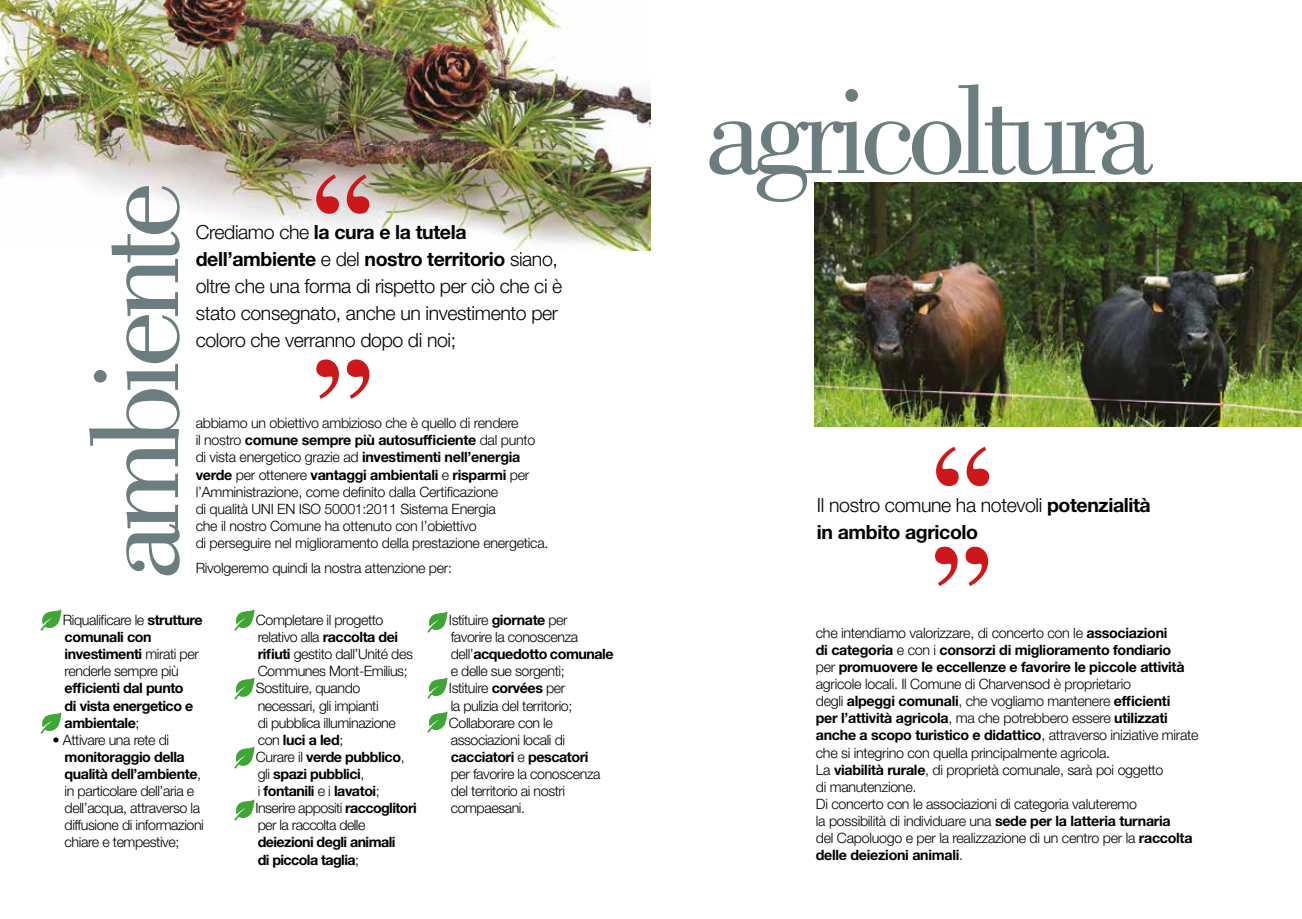
<style>
.page{position:relative;width:1302px;height:919px;background:#fff}
.page>*{position:absolute;margin:0;border:0;box-sizing:border-box;transform-origin:0 0}
.t1{font:127.5px "Bodoni";letter-spacing:-.07em;color:#6c7d80}
.t2{font:300 19.5px/27px "Helvetica Neue";letter-spacing:-.02em;color:#000}
.t3{font:700 19.5px/27px "Helvetica Neue";letter-spacing:-.02em;color:#000}
.t4{font:300 14.25px/17.1px "Helvetica Neue";letter-spacing:-.02em;color:#000}
.t5{font:700 14.25px/17.1px "Helvetica Neue";letter-spacing:-.03em;color:#000}
.t6{font:300 14.25px/17.1px "Helvetica Neue";letter-spacing:-.04em;color:#000}
.s1{font-weight:700}
.s2{font-weight:300}
</style>
<div class="page">
<img style="left:0;top:0;width:651px;height:251px">
<svg style="left:316px;top:174px;width:23px;height:40px"></svg>
<svg style="left:347px;top:174px;width:22px;height:40px"></svg>
<svg style="left:347px;top:359px;width:22px;height:40px"></svg>
<svg style="left:316px;top:359px;width:23px;height:40px"></svg>
<img style="left:40px;top:609px;width:22px;height:22px">
<img style="left:40px;top:712px;width:22px;height:22px">
<img style="left:234px;top:609px;width:21px;height:22px">
<img style="left:234px;top:677px;width:21px;height:23px">
<img style="left:234px;top:746px;width:21px;height:23px">
<img style="left:234px;top:799px;width:21px;height:22px">
<img style="left:427px;top:611px;width:21px;height:22px">
<img style="left:427px;top:677px;width:21px;height:22px">
<img style="left:427px;top:711px;width:21px;height:22px">
<svg style="left:936px;top:446px;width:22px;height:40px"></svg>
<svg style="left:966px;top:446px;width:23px;height:40px"></svg>
<svg style="left:965px;top:546px;width:22px;height:40px"></svg>
<svg style="left:935px;top:546px;width:22px;height:40px"></svg>
<img style="left:814px;top:183px;width:487px;height:243px">
<h1 class="t1" style="left:65px;top:579px;width:399px;rotate:-90deg">ambiente</h1>
<h2 class="t2" style="left:196px;top:218px;width:368px">Crediamo che <span class="s1">la cura e la tutela dell’ambiente</span> e del <span class="s1">nostro territorio</span> siano, oltre che una forma di rispetto per ciò che ci è stato consegnato, anche un investimento per coloro che verranno dopo di noi;</h2>
<p class="t4" style="left:196px;top:414px;width:354px">abbiamo un obiettivo ambizioso che è quello di rendere<br>il nostro <span class="s1">comune sempre più autosufficiente</span> dal punto di vista energetico grazie ad <span class="s1">investimenti nell’energia verde</span> per ottenere <span class="s1">vantaggi ambientali</span> e <span class="s1">risparmi</span> per l’Amministrazione, come definito dalla Certificazione<br>di qualità UNI EN ISO 50001:2011 Sistema Energia<br>che il nostro Comune ha ottenuto con l’obiettivo<br>di perseguire nel miglioramento della prestazione energetica.</p>
<p class="t4" style="left:196px;top:559px;width:258px">Rivolgeremo quindi la nostra attenzione per:</p>
<p class="t4" style="left:65px;top:611px;width:139px;text-indent:-12px">• Riqualificare le <span class="s1">strutture comunali con investimenti</span> mirati per renderle sempre più</p>
<p class="t5" style="left:65px;top:679px;width:130px">efficienti dal punto di vista energetico e ambientale<span class="s2">;</span></p>
<p class="t4" style="left:53px;top:730px;width:118px">• Attivare una rete di</p>
<p class="t4" style="left:65px;top:747px;width:141px"><span class="s1">monitoraggio della qualità dell’ambiente</span>, in particolare dell’aria e dell’acqua, attraverso la diffusione di informazioni chiare e tempestive;</p>
<p class="t4" style="left:258px;top:611px;width:157px;text-indent:-12px">• Completare il progetto relativo alla <span class="s1">raccolta dei rifiuti</span> gestito dall’Unité des<br>Communes Mont-Emilius;</p>
<p class="t4" style="left:258px;top:679px;width:140px;text-indent:-12px">• Sostituire, quando necessari, gli impianti<br>di pubblica illuminazione con <span class="s1">luci a led</span>;</p>
<p class="t5" style="left:258px;top:747px;width:148px;text-indent:-12px"><span class="s2">• Curare il</span> verde pubblico<span class="s2">, gli</span> spazi pubblici<span class="s2">,<br>i</span> fontanili <span class="s2">e i</span> lavatoi<span class="s2">;</span></p>
<p class="t6" style="left:258px;top:799px;width:160px;text-indent:-12px">• Inserire appositi <span class="s1">raccoglitori </span>per la raccolta delle</p>
<p class="t5" style="left:258px;top:833px;width:139px">deiezioni degli animali di piccola taglia<span class="s2">;</span></p>
<p class="t4" style="left:450px;top:611px;width:164px;text-indent:-12px">• Istituire <span class="s1">giornate</span> per<br>favorire la conoscenza dell’<span class="s1">acquedotto comunale </span>e delle sue sorgenti;</p>
<p class="t4" style="left:450px;top:679px;width:123px;text-indent:-12px">• Istituire <span class="s1">corvées</span> per la pulizia del territorio;</p>
<p class="t4" style="left:450px;top:713px;width:151px;text-indent:-12px">• Collaborare con le associazioni locali di <span class="s1">cacciatori</span> e <span class="s1">pescatori </span>per favorire la conoscenza del territorio ai nostri compaesani.</p>
<h1 class="t1" style="left:705px;top:60px;width:450px">agricoltura</h1>
<h2 class="t3" style="left:816px;top:491px;width:335px"><span class="s2">Il nostro comune ha notevoli</span> potenzialità in ambito agricolo</h2>
<p class="t4" style="left:815px;top:623px;width:384px">che intendiamo valorizzare, di concerto con le <span class="s1">associazioni<br>di categoria</span> e con i <span class="s1">consorzi di miglioramento fondiario<br></span>per <span class="s1">promuovere le eccellenze e favorire le piccole attività </span>agricole locali. Il Comune di Charvensod è proprietario<br>degli <span class="s1">alpeggi comunali</span>, che vogliamo mantenere <span class="s1">efficienti<br>per l’attività agricola</span>, ma che potrebbero essere <span class="s1">utilizzati anche a scopo turistico e didattico</span>, attraverso iniziative mirate che si integrino con quella principalmente agricola.<br>La <span class="s1">viabilità rurale</span>, di proprietà comunale, sarà poi oggetto<br>di manutenzione.<br>Di concerto con le associazioni di categoria valuteremo<br>la possibilità di individuare una <span class="s1">sede per la latteria turnaria<br></span>del Capoluogo e per la realizzazione di un centro per la <span class="s1">raccolta delle deiezioni animali</span>.</p>
</div>
